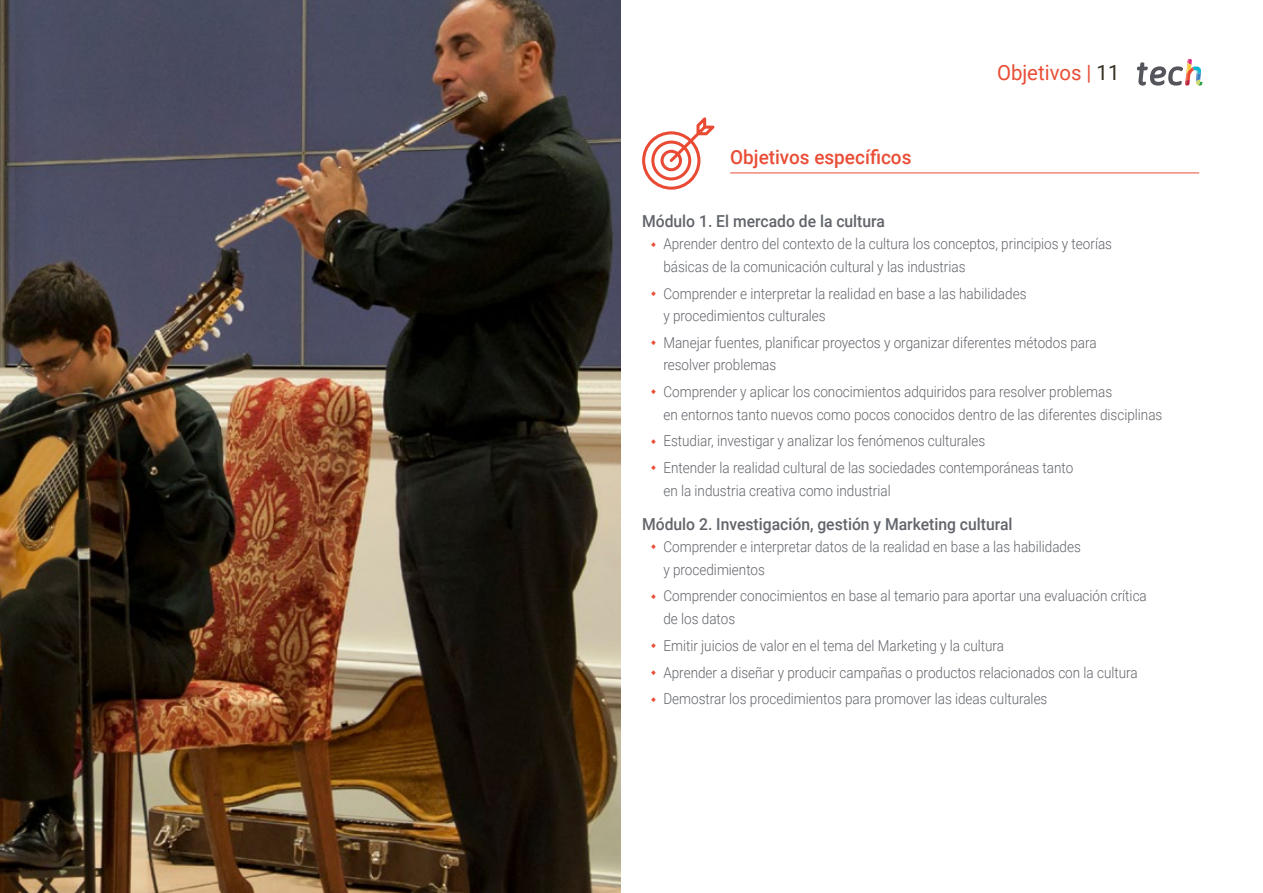
<style>
.page{position:relative;width:1263px;height:893px;background:#fff}
.page>*{position:absolute;margin:0;border:0;box-sizing:border-box;transform-origin:0 0}
.t1{font:21px "Roboto";color:#e94d35}
.t2{font:500 19.5px "Roboto";color:#e94d35}
.t3{font:500 16.5px "Roboto";color:#61646a;scale:.95 1}
.t4{font:300 15px/22.5px "Roboto";color:#61646a;scale:.9 1}
.s1{color:#312e20}
</style>
<div class="page">
<hr style="left:730px;top:173px;width:469px;height:1px;background:#e94d35">
<svg style="left:642px;top:117px;width:72px;height:73px"></svg>
<img style="left:0;top:0;width:621px;height:893px">
<svg style="left:1137px;top:59px;width:65px;height:27px"></svg>
<h2 class="t2" style="left:730px;top:144px;width:183px">Objetivos específicos</h2>
<h1 class="t1" style="left:997px;top:57px;width:124px">Objetivos | <span class="s1">11</span></h1>
<p class="t3" style="left:642px;top:209px;width:257px">Módulo 1. El mercado de la cultura</p>
<p class="t4" style="left:663px;top:232px;width:500px">Aprender dentro del contexto de la cultura los conceptos, principios y teorías básicas de la comunicación cultural y las industrias</p>
<p class="t4" style="left:663px;top:281px;width:405px">Comprender e interpretar la realidad en base a las habilidades y procedimientos culturales</p>
<p class="t4" style="left:663px;top:331px;width:483px">Manejar fuentes, planificar proyectos y organizar diferentes métodos para resolver problemas</p>
<p class="t4" style="left:663px;top:380px;width:556px">Comprender y aplicar los conocimientos adquiridos para resolver problemas<br>en entornos tanto nuevos como pocos conocidos dentro de las diferentes disciplinas</p>
<p class="t4" style="left:663px;top:427px;width:457px;line-height:26.7px">Estudiar, investigar y analizar los fenómenos culturales<br>Entender la realidad cultural de las sociedades contemporáneas tanto</p>
<p class="t4" style="left:663px;top:478px;width:254px">en la industria creativa como industrial</p>
<p class="t3" style="left:642px;top:512px;width:391px">Módulo 2. Investigación, gestión y Marketing cultural</p>
<p class="t4" style="left:663px;top:535px;width:465px">Comprender e interpretar datos de la realidad en base a las habilidades y procedimientos</p>
<p class="t4" style="left:663px;top:584px;width:539px">Comprender conocimientos en base al temario para aportar una evaluación crítica de los datos</p>
<p class="t4" style="left:663px;top:631px;width:529px;line-height:26.7px">Emitir juicios de valor en el tema del Marketing y la cultura<br>Aprender a diseñar y producir campañas o productos relacionados con la cultura<br>Demostrar los procedimientos para promover las ideas culturales</p>
</div>
